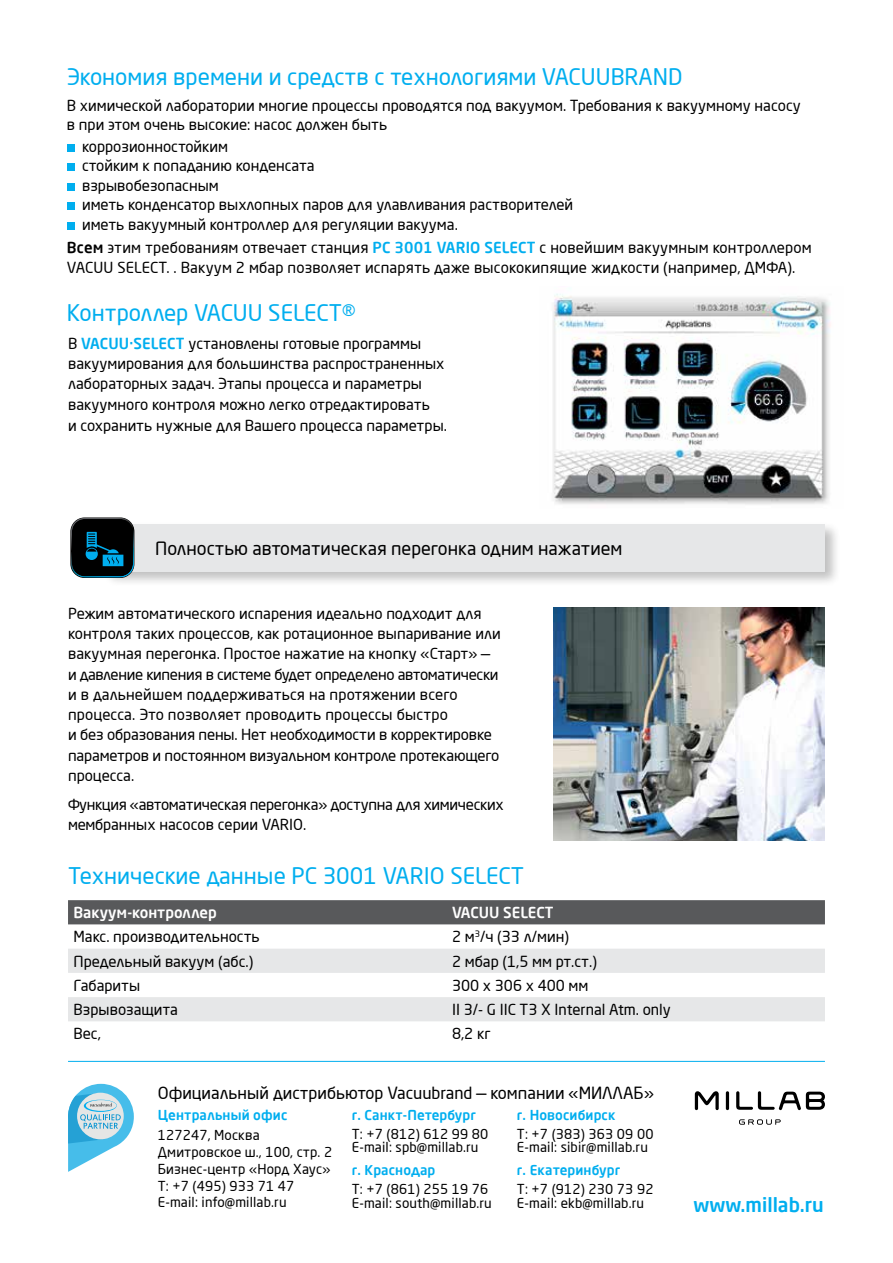
<style>
.page{position:relative;width:893px;height:1263px;background:#fff}
.page>*{position:absolute;margin:0;border:0;box-sizing:border-box;transform-origin:0 0}
.t1{font:22.5px "Neo Sans Pro";color:#00aeef}
.t2{font:500 19.5px "Neo Sans Pro";color:#00aeef}
.t3{font:18px "Neo Sans Pro";color:#000}
.t4{font:16.5px "Neo Sans Pro";color:#000}
.t5{font:15px/20.2px "Neo Sans Pro";color:#000}
.t6{font:15px/20.2px "Neo Sans Pro";letter-spacing:-.02em;color:#000}
.t7{font:500 15px "Neo Sans Pro";color:#fff}
.t8{font:13.5px/13.5px "Neo Sans Pro";letter-spacing:.01em;color:#000}
.t9{font:500 13.5px "Neo Sans Pro";letter-spacing:.01em;color:#00aeef}
.s1{font-weight:500}
.s2{font-weight:500;color:#00aeef}
</style>
<div class="page">
<img style="left:553px;top:294px;width:278px;height:211px">
<img style="left:554px;top:607px;width:271px;height:233px">
<div style="left:67px;top:144px;width:8px;height:8px;background:#00aeef"></div>
<div style="left:67px;top:163px;width:8px;height:8px;background:#00aeef"></div>
<div style="left:67px;top:183px;width:8px;height:8px;background:#00aeef"></div>
<div style="left:67px;top:202px;width:8px;height:8px;background:#00aeef"></div>
<div style="left:67px;top:222px;width:8px;height:8px;background:#00aeef"></div>
<div style="left:104px;top:521px;width:736px;height:66px;background:#000;opacity:.25"></div>
<div style="left:106px;top:524px;width:719px;height:48px;background:#e6e7e8"></div>
<svg style="left:70px;top:517px;width:64px;height:61px"></svg>
<svg style="left:71px;top:518px;width:63px;height:59px;background:#0a242e"></svg>
<hr style="left:68px;top:1061px;width:757px;height:1px;background:#00aeef">
<svg style="left:68px;top:1084px;width:66px;height:88px"></svg>
<div style="left:68px;top:900px;width:757px;height:24px;background:#58595b"></div>
<svg style="left:68px;top:949px;width:757px;height:72px;fill:#e6e7e8"></svg>
<svg style="left:739px;top:1119px;width:42px;height:6px"></svg>
<svg style="left:695px;top:1091px;width:24px;height:19px"></svg>
<hr style="left:726px;top:1091px;width:3px;height:19px;background:#000;border-radius:2px">
<svg style="left:736px;top:1091px;width:89px;height:19px"></svg>
<h1 class="t1" style="left:67px;top:63px;width:617px">Экономия времени и средств с технологиями VACUUBRAND</h1>
<p class="t5" style="left:67px;top:95px;width:735px;line-height:19.5px">В химической лаборатории многие процессы проводятся под вакуумом. Требования к вакуумному насосу в при этом очень высокие: насос должен быть</p>
<p class="t5" style="left:82px;top:136px;width:493px;line-height:19.5px">коррозионностойким<br>стойким к попаданию конденсата<br>взрывобезопасным<br>иметь конденсатор выхлопных паров для улавливания растворителей иметь вакуумный контроллер для регуляции вакуума.</p>
<p class="t5" style="left:67px;top:238px;width:746px;line-height:19.5px"><span class="s1">Всем</span> этим требованиям отвечает станция <span class="s2">PC 3001 VARIO SELECT</span> с новейшим вакуумным контроллером<br>VACUU SELECT. . Вакуум 2 мбар позволяет испарять даже высококипящие жидкости (например, ДМФА).</p>
<h1 class="t1" style="left:67px;top:299px;width:290px">Контроллер VACUU SELECT®</h1>
<p class="t5" style="left:68px;top:333px;width:381px">В <span class="s2">VACUU·SELECT</span> установлены готовые программы вакуумирования для большинства распространенных лабораторных задач. Этапы процесса и параметры вакуумного контроля можно легко отредактировать<br>и сохранить нужные для Вашего процесса параметры.</p>
<p class="t3" style="left:155px;top:537px;width:469px">Полностью автоматическая перегонка одним нажатием</p>
<p class="t5" style="left:68px;top:603px;width:434px">Режим автоматического испарения идеально подходит для контроля таких процессов, как ротационное выпаривание или вакуумная перегонка. Простое нажатие на кнопку «Старт» — и давление кипения в системе будет определено автоматически и в дальнейшем поддерживаться на протяжении всего процесса. Это позволяет проводить процессы быстро<br>и без образования пены. Нет необходимости в корректировке параметров и постоянном визуальном контроле протекающего процесса.</p>
<p class="t6" style="left:68px;top:794px;width:437px">Функция «автоматическая перегонка» доступна для химических мембранных насосов серии VARIO.</p>
<h1 class="t1" style="left:68px;top:862px;width:458px">Технические данные PC 3001 VARIO SELECT</h1>
<p class="t7" style="left:74px;top:903px;width:145px">Вакуум-контроллер</p>
<p class="t7" style="left:452px;top:903px;width:103px">VACUU SELECT</p>
<p class="t5" style="left:74px;top:926px;width:188px">Макс. производительность</p>
<p class="t5" style="left:452px;top:926px;width:118px">2 м<sup>3</sup>/ч (33 л/мин)</p>
<p class="t5" style="left:74px;top:951px;width:181px">Предельный вакуум (абс.)</p>
<p class="t5" style="left:452px;top:951px;width:146px">2 мбар (1,5 мм рт.ст.)</p>
<p class="t5" style="left:74px;top:975px;width:68px">Габариты</p>
<p class="t5" style="left:452px;top:975px;width:138px">300 x 306 x 400 мм</p>
<p class="t5" style="left:74px;top:999px;width:106px">Взрывозащита</p>
<p class="t5" style="left:452px;top:999px;width:220px">II 3/- G IIC T3 X Internal Atm. only</p>
<p class="t5" style="left:74px;top:1023px;width:29px">Вес,</p>
<p class="t5" style="left:452px;top:1023px;width:40px">8,2 кг</p>
<p class="t4" style="left:158px;top:1082px;width:497px">Официальный дистрибьютор Vacuubrand — компании «МИЛЛАБ»</p>
<p class="t9" style="left:158px;top:1106px;width:131px">Центральный офис</p>
<p class="t8" style="left:158px;top:1127px;width:176px;line-height:16.8px">127247, Москва<br>Дмитровское ш., 100, стр. 2<br>Бизнес-центр «Норд Хаус»<br>Т: +7 (495) 933 71 47<br>E-mail: info@millab.ru</p>
<p class="t9" style="left:352px;top:1106px;width:126px">г. Санкт-Петербург</p>
<p class="t8" style="left:352px;top:1127px;width:138px">Т: +7 (812) 612 99 80<br>E-mail: spb@millab.ru</p>
<p class="t9" style="left:352px;top:1162px;width:85px">г. Краснодар</p>
<p class="t8" style="left:352px;top:1182px;width:141px">Т: +7 (861) 255 19 76<br>E-mail: south@millab.ru</p>
<p class="t9" style="left:517px;top:1106px;width:100px">г. Новосибирск</p>
<p class="t8" style="left:517px;top:1127px;width:138px">Т: +7 (383) 363 09 00<br>E-mail: sibir@millab.ru</p>
<p class="t9" style="left:517px;top:1162px;width:105px">г. Екатеринбург</p>
<p class="t8" style="left:517px;top:1182px;width:138px">Т: +7 (912) 230 73 92<br>E-mail: ekb@millab.ru</p>
<h2 class="t2" style="left:694px;top:1192px;width:132px">www.millab.ru</h2>
</div>
